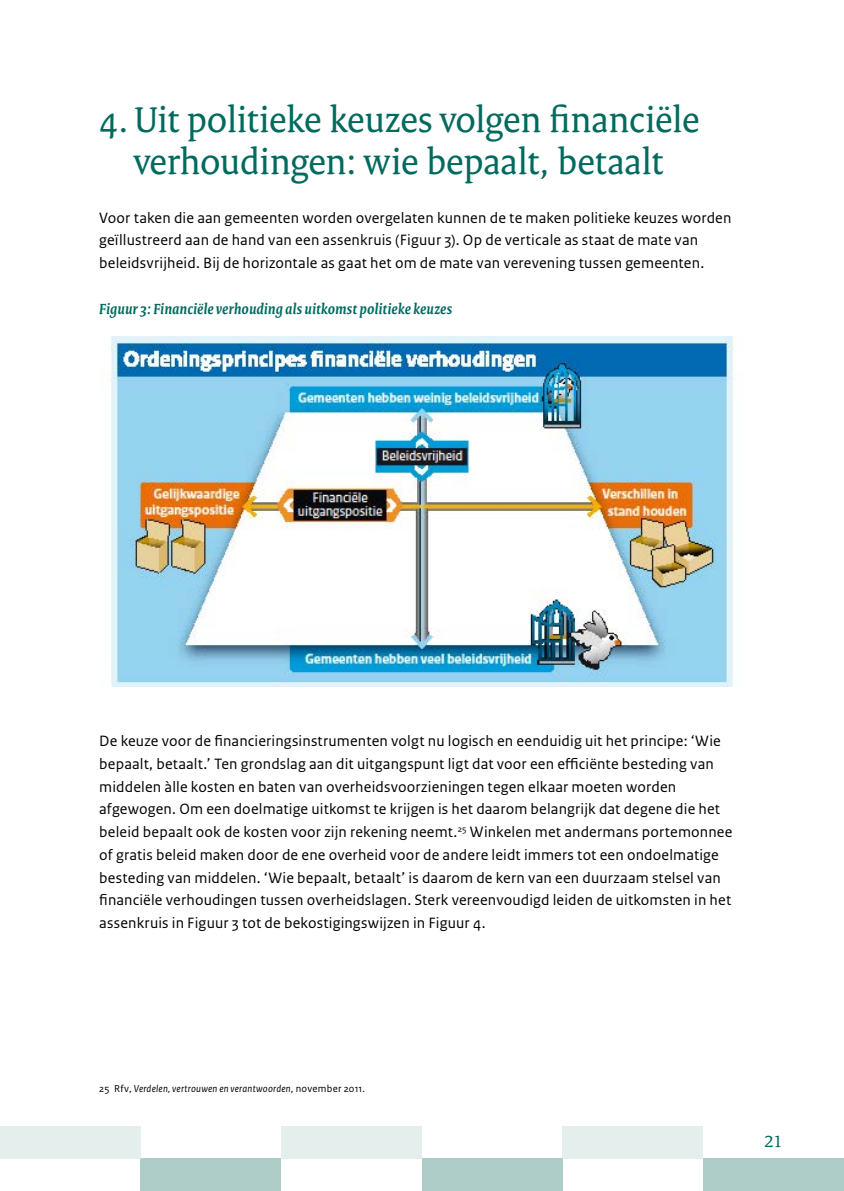
<style>
.page{position:relative;width:844px;height:1191px;background:#fff}
.page>*{position:absolute;margin:0;border:0;box-sizing:border-box;transform-origin:0 0}
.Kop_H1{font:38.5px/42px "Rijksoverheid Serif";letter-spacing:-.01em;color:#006a5d;text-align:center}
.t1{font:17.5px "Rijksoverheid Serif";color:#006a5d}
.Broodtekst{font:15.75px/22.8px "Rijksoverheid Sans Text";letter-spacing:.01em;color:#000}
.Figuurtekst{font:italic 700 15.75px "Rijksoverheid Serif";letter-spacing:.01em;color:#006a5d}
.voetnoot{font:italic 10.5px "Rijksoverheid Sans Text";letter-spacing:.025em;color:#000}
.s1{font-style:normal}
</style>
<div class="page">
<div style="left:703px;top:1158px;width:140px;height:33px;background:#aecdc9"></div>
<div style="left:562px;top:1126px;width:141px;height:32px;background:#e4eeed"></div>
<div style="left:422px;top:1158px;width:140px;height:33px;background:#aecdc9"></div>
<div style="left:281px;top:1126px;width:141px;height:32px;background:#e4eeed"></div>
<div style="left:141px;top:1158px;width:140px;height:33px;background:#aecdc9"></div>
<div style="left:0;top:1126px;width:141px;height:32px;background:#e4eeed"></div>
<img style="left:110px;top:336px;width:624px;height:350px">
<p class="Kop_H1" style="left:99px;top:98px;width:601px">4.Uit politieke keuzes volgen financiële verhoudingen: wie bepaalt, betaalt</p>
<p class="Broodtekst" style="left:99px;top:206px;width:633px">Voor taken die aan gemeenten worden overgelaten kunnen de te maken politieke keuzes worden geïllustreerd aan de hand van een assenkruis (Figuur 3). Op de verticale as staat de mate van beleidsvrijheid. Bij de horizontale as gaat het om de mate van verevening tussen gemeenten.</p>
<p class="Figuurtekst" style="left:99px;top:299px;width:354px">Figuur 3: Financiële verhouding als uitkomst politieke keuzes</p>
<p class="Broodtekst" style="left:99px;top:729px;width:634px">De keuze voor de financieringsinstrumenten volgt nu logisch en eenduidig uit het principe: ‘Wie bepaalt, betaalt.’ Ten grondslag aan dit uitgangspunt ligt dat voor een efficiënte besteding van middelen àlle kosten en baten van overheidsvoorzieningen tegen elkaar moeten worden afgewogen. Om een doelmatige uitkomst te krijgen is het daarom belangrijk dat degene die het beleid bepaalt ook de kosten voor zijn rekening neemt.<sup>25</sup> Winkelen met andermans portemonnee of gratis beleid maken door de ene overheid voor de andere leidt immers tot een ondoelmatige besteding van middelen. ‘Wie bepaalt, betaalt’ is daarom de kern van een duurzaam stelsel van financiële verhoudingen tussen overheidslagen. Sterk vereenvoudigd leiden de uitkomsten in het assenkruis in Figuur 3 tot de bekostigingswijzen in Figuur 4.</p>
<p class="voetnoot" style="left:99px;top:1082px;width:267px"><span class="s1">25 Rfv,</span> Verdelen, vertrouwen en verantwoorden<span class="s1">, november 2011.</span></p>
<p class="t1" style="left:764px;top:1130px;width:20px">21</p>
</div>
